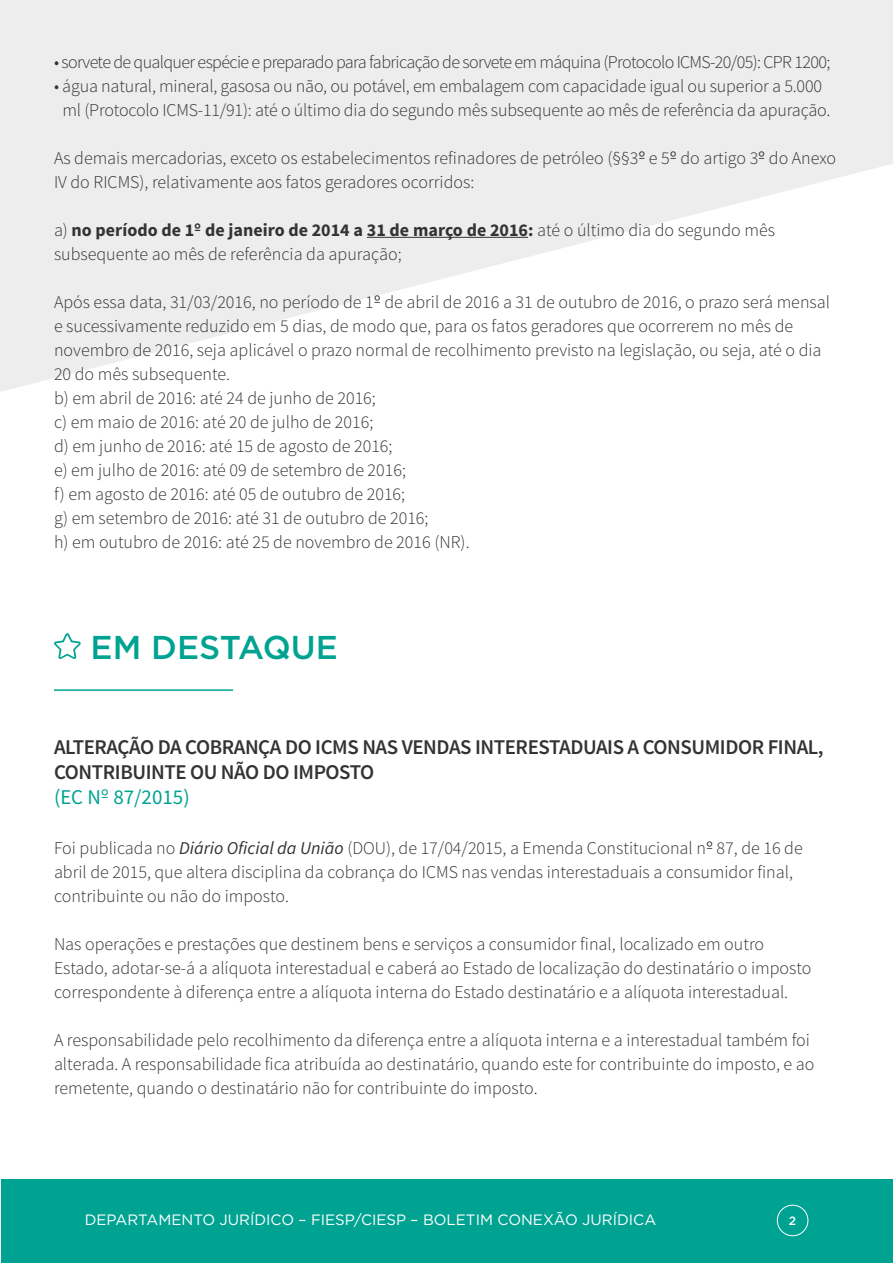
<style>
.page{position:relative;width:893px;height:1263px;background:#fff}
.page>*{position:absolute;margin:0;border:0;box-sizing:border-box;transform-origin:0 0}
.t1{font:500 33px "Gotham";color:#00a392}
.t2{font:600 21px/25.2px "Source Sans Pro";letter-spacing:-.02em;color:#333}
.t3{font:300 18px/24px "Source Sans Pro";color:#333}
.t4{font:300 18px "Source Sans Pro";letter-spacing:-.035em;color:#333}
.t5{font:15px "Gotham";color:#fff}
.t6{font:500 12px "Gotham";color:#fff}
.s1{font-family:"Gotham";font-weight:400}
.s2{font-weight:700}
.s3{font-family:"Gotham";font-weight:700}
.s4{font-weight:400;color:#00a392}
.s5{font-family:"Gotham";font-weight:400;color:#00a392}
.s6{font-weight:400;font-style:italic}
</style>
<div class="page">
<div style="left:1px;top:1179px;width:891px;height:83px;background:#00a392"></div>
<div style="left:777px;top:1205px;width:31px;height:31px;border:1px solid #fff;border-radius:50%"></div>
<svg style="left:0;top:0;width:893px;height:392px;fill:#ededed"></svg>
<hr style="left:367px;top:237px;width:161px;height:1px;background:#333">
<hr style="left:54px;top:689px;width:179px;height:2px;background:#00a392">
<svg style="left:54px;top:633px;width:27px;height:26px"></svg>
<p class="t4" style="left:54px;top:51px;width:778px">• sorvete de qualquer espécie e preparado para fabricação de sorvete em máquina (Protocolo ICMS-20/05): CPR 1200;</p>
<p class="t3" style="left:54px;top:74px;width:778px;text-align:center">• água natural, mineral, gasosa ou não, ou potável, em embalagem com capacidade igual ou superior a 5.000 ml (Protocolo ICMS-11/91): até o último dia do segundo mês subsequente ao mês de referência da apuração.</p>
<p class="t3" style="left:54px;top:146px;width:784px">As demais mercadorias, exceto os estabelecimentos refinadores de petróleo (§§3<span class="s1">º</span> e 5<span class="s1">º</span> do artigo 3<span class="s1">º</span> do Anexo<br>IV do RICMS), relativamente aos fatos geradores ocorridos:</p>
<p class="t3" style="left:54px;top:218px;width:723px">a) <span class="s2">no período de 1</span><span class="s3">º</span> <span class="s2">de janeiro de 2014 a 31 de março de 2016:</span> até o último dia do segundo mês subsequente ao mês de referência da apuração;</p>
<p class="t3" style="left:54px;top:290px;width:778px">Após essa data, 31/03/2016, no período de 1<span class="s1">º</span> de abril de 2016 a 31 de outubro de 2016, o prazo será mensal e sucessivamente reduzido em 5 dias, de modo que, para os fatos geradores que ocorrerem no mês de novembro de 2016, seja aplicável o prazo normal de recolhimento previsto na legislação, ou seja, até o dia 20 do mês subsequente.<br>b) em abril de 2016: até 24 de junho de 2016;<br>c) em maio de 2016: até 20 de julho de 2016;<br>d) em junho de 2016: até 15 de agosto de 2016;<br>e) em julho de 2016: até 09 de setembro de 2016;<br>f) em agosto de 2016: até 05 de outubro de 2016;<br>g) em setembro de 2016: até 31 de outubro de 2016;<br>h) em outubro de 2016: até 25 de novembro de 2016 (NR).</p>
<h1 class="t1" style="left:91px;top:626px;width:249px">EM DESTAQUE</h1>
<p class="t2" style="left:54px;top:735px;width:771px">ALTERAÇÃO DA COBRANÇA DO ICMS NAS VENDAS INTERESTADUAIS A CONSUMIDOR FINAL,<br>CONTRIBUINTE OU NÃO DO IMPOSTO<br><span class="s4">(EC N</span><span class="s5">º</span> <span class="s4">87/2015)</span></p>
<p class="t3" style="left:54px;top:836px;width:750px">Foi publicada no <span class="s6">Diário Oficial da União</span> (DOU), de 17/04/2015, a Emenda Constitucional n<span class="s1">º</span> 87, de 16 de abril de 2015, que altera disciplina da cobrança do ICMS nas vendas interestaduais a consumidor final, contribuinte ou não do imposto.</p>
<p class="t3" style="left:54px;top:932px;width:759px">Nas operações e prestações que destinem bens e serviços a consumidor final, localizado em outro<br>Estado, adotar-se-á a alíquota interestadual e caberá ao Estado de localização do destinatário o imposto correspondente à diferença entre a alíquota interna do Estado destinatário e a alíquota interestadual.</p>
<p class="t3" style="left:54px;top:1028px;width:762px">A responsabilidade pelo recolhimento da diferença entre a alíquota interna e a interestadual também foi alterada. A responsabilidade fica atribuída ao destinatário, quando este for contribuinte do imposto, e ao remetente, quando o destinatário não for contribuinte do imposto.</p>
<p class="t5" style="left:85px;top:1210px;width:573px">DEPARTAMENTO JURÍDICO – FIESP/CIESP – BOLETIM CONEXÃO JURÍDICA</p>
<p class="t6" style="left:789px;top:1213px;width:9px">2</p>
</div>
